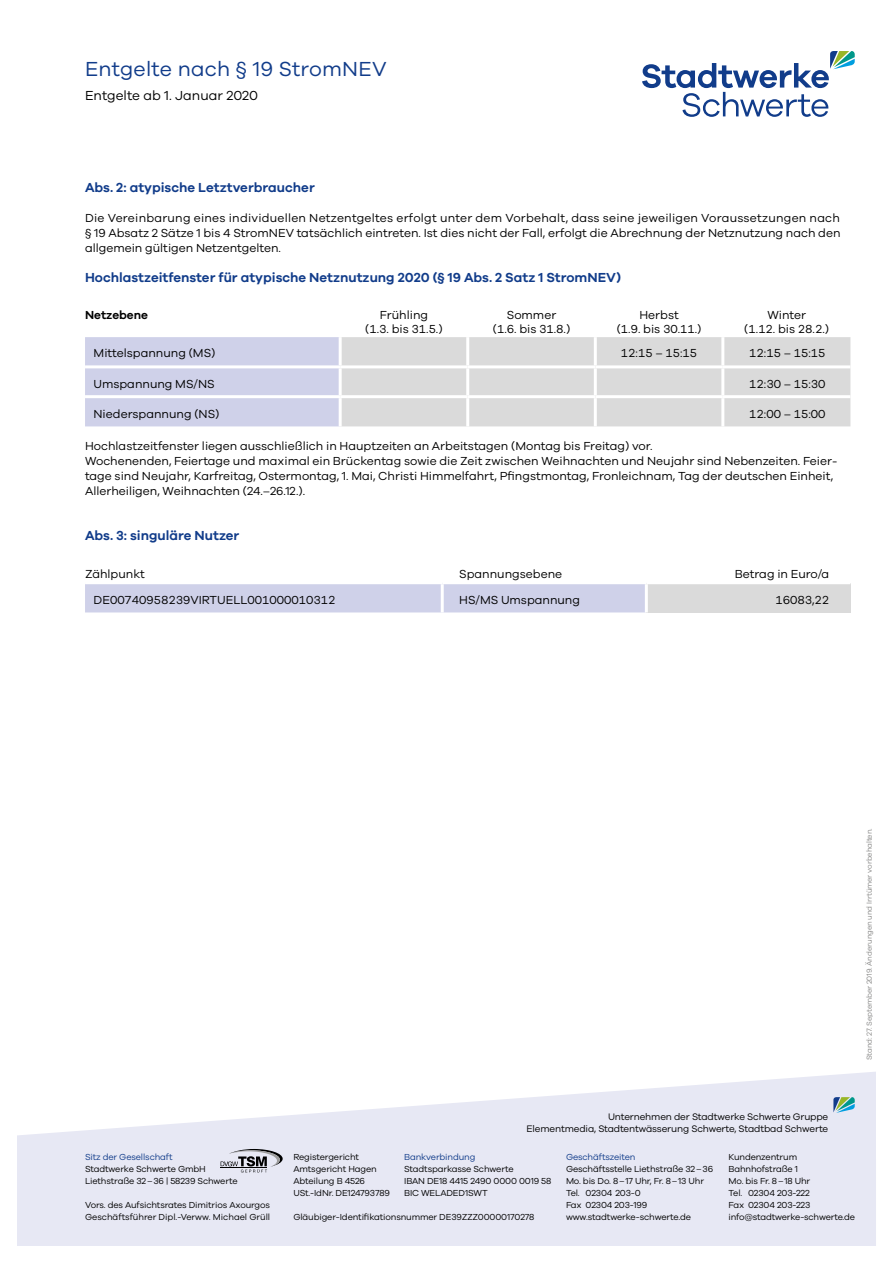
<style>
.page{position:relative;width:893px;height:1263px;background:#fff}
.page>*{position:absolute;margin:0;border:0;box-sizing:border-box;transform-origin:0 0}
.t1{font:21px "Galano Grotesque";letter-spacing:.01em;color:#113c8a}
.t2{font:600 13.5px "Galano Grotesque";color:#113c8a}
.t3{font:13.5px "Galano Grotesque";color:#000}
.t4{font:12px/15px "Galano Grotesque";color:#000;text-align:center}
.t5{font:600 12px "Galano Grotesque";color:#000}
.t6{font:9.75px/12px "Galano Grotesque";letter-spacing:-.015em;color:#000;text-align:right}
.t7{font:9px/12px "Galano Grotesque";letter-spacing:-.015em;color:#000}
.t8{font:9px "Galano Grotesque";letter-spacing:-.015em;color:#113c8a}
.t9{font:7.5px "Galano Grotesque";letter-spacing:-.015em;color:#878786}
</style>
<div class="page">
<div style="left:85px;top:337px;width:254px;height:89px;background:#cfd1e9"></div>
<div style="left:342px;top:337px;width:508px;height:89px;background:#dadada"></div>
<hr style="left:466px;top:337px;width:3px;height:28px;background:#fff">
<hr style="left:594px;top:337px;width:3px;height:28px;background:#fff">
<hr style="left:721px;top:337px;width:3px;height:28px;background:#fff">
<hr style="left:85px;top:365px;width:255px;height:3px;background:#fff">
<hr style="left:340px;top:365px;width:128px;height:3px;background:#fff">
<hr style="left:468px;top:365px;width:127px;height:3px;background:#fff">
<hr style="left:466px;top:368px;width:3px;height:27px;background:#fff">
<hr style="left:595px;top:365px;width:128px;height:3px;background:#fff">
<hr style="left:594px;top:368px;width:3px;height:27px;background:#fff">
<hr style="left:723px;top:365px;width:127px;height:3px;background:#fff">
<hr style="left:721px;top:368px;width:3px;height:27px;background:#fff">
<hr style="left:85px;top:395px;width:255px;height:3px;background:#fff">
<hr style="left:340px;top:395px;width:128px;height:3px;background:#fff">
<hr style="left:468px;top:395px;width:127px;height:3px;background:#fff">
<hr style="left:466px;top:398px;width:3px;height:28px;background:#fff">
<hr style="left:595px;top:395px;width:128px;height:3px;background:#fff">
<hr style="left:594px;top:398px;width:3px;height:28px;background:#fff">
<hr style="left:723px;top:395px;width:127px;height:3px;background:#fff">
<hr style="left:721px;top:398px;width:3px;height:28px;background:#fff">
<div style="left:85px;top:584px;width:560px;height:28px;background:#cfd1e9"></div>
<div style="left:646px;top:583px;width:204px;height:29px;background:#dadada"></div>
<hr style="left:441px;top:584px;width:3px;height:28px;background:#fff">
<hr style="left:646px;top:581px;width:204px;height:3px;background:#fff">
<hr style="left:645px;top:584px;width:3px;height:28px;background:#fff">
<svg style="left:17px;top:1072px;width:859px;height:174px;fill:#e7e8f4"></svg>
<svg style="left:221px;top:1149px;width:62px;height:23px"></svg>
<svg style="left:642px;top:51px;width:213px;height:66px"></svg>
<svg style="left:833px;top:1097px;width:22px;height:16px"></svg>
<h1 class="t1" style="left:85px;top:57px;width:303px">Entgelte nach § 19 StromNEV</h1>
<p class="t3" style="left:85px;top:88px;width:175px">Entgelte ab 1. Januar 2020</p>
<p class="t2" style="left:85px;top:179px;width:231px">Abs. 2: atypische Letztverbraucher</p>
<p class="t4" style="left:85px;top:210px;width:757px;text-align:justify">Die Vereinbarung eines individuellen Netzentgeltes erfolgt unter dem Vorbehalt, dass seine jeweiligen Voraussetzungen nach § 19 Absatz 2 Sätze 1 bis 4 StromNEV tatsächlich eintreten. Ist dies nicht der Fall, erfolgt die Abrechnung der Netznutzung nach den allgemein gültigen Netzentgelten.</p>
<p class="t2" style="left:85px;top:269px;width:537px">Hochlastzeitfenster für atypische Netznutzung 2020 (§ 19 Abs. 2 Satz 1 StromNEV)</p>
<p class="t5" style="left:85px;top:307px;width:64px">Netzebene</p>
<p class="t4" style="left:365px;top:307px;width:79px;line-height:14.2px">Frühling<br>(1.3. bis 31.5.)</p>
<p class="t4" style="left:493px;top:307px;width:79px;line-height:14.2px">Sommer<br>(1.6. bis 31.8.)</p>
<p class="t4" style="left:617px;top:307px;width:86px;line-height:14.2px">Herbst<br>(1.9. bis 30.11.)</p>
<p class="t4" style="left:744px;top:307px;width:86px;line-height:14.2px">Winter<br>(1.12. bis 28.2.)</p>
<p class="t4" style="left:94px;top:345px;width:123px">Mittelspannung (MS)</p>
<p class="t4" style="left:621px;top:345px;width:78px">12:15 – 15:15</p>
<p class="t4" style="left:749px;top:345px;width:78px">12:15 – 15:15</p>
<p class="t4" style="left:94px;top:376px;width:123px">Umspannung MS/NS</p>
<p class="t4" style="left:749px;top:376px;width:78px">12:30 – 15:30</p>
<p class="t4" style="left:94px;top:406px;width:127px">Niederspannung (NS)</p>
<p class="t4" style="left:749px;top:406px;width:78px">12:00 – 15:00</p>
<p class="t4" style="left:85px;top:438px;width:754px;text-align:left">Hochlastzeitfenster liegen ausschließlich in Hauptzeiten an Arbeitstagen (Montag bis Freitag) vor.<br>Wochenenden, Feiertage und maximal ein Brückentag sowie die Zeit zwischen Weihnachten und Neujahr sind Nebenzeiten. Feier&shy;tage sind Neujahr, Karfreitag, Ostermontag, 1. Mai, Christi Himmelfahrt, Pfingstmontag, Fronleichnam, Tag der deutschen Einheit, Allerheiligen, Weihnachten (24.–26.12.).</p>
<p class="t2" style="left:85px;top:528px;width:156px">Abs. 3: singuläre Nutzer</p>
<p class="t4" style="left:85px;top:566px;width:61px">Zählpunkt</p>
<p class="t4" style="left:459px;top:566px;width:104px">Spannungsebene</p>
<p class="t4" style="left:735px;top:566px;width:96px">Betrag in Euro/a</p>
<p class="t4" style="left:94px;top:592px;width:243px">DE00740958239VIRTUELL001000010312</p>
<p class="t4" style="left:459px;top:592px;width:122px">HS/MS Umspannung</p>
<p class="t4" style="left:775px;top:592px;width:55px">16083,22</p>
<p class="t8" style="left:85px;top:1152px;width:89px">Sitz der Gesellschaft</p>
<p class="t7" style="left:85px;top:1163px;width:154px">Stadtwerke Schwerte GmbH<br>Liethstraße 32–36 | 58239 Schwerte</p>
<p class="t7" style="left:85px;top:1199px;width:187px">Vors. des Aufsichtsrates Dimitrios Axourgos<br>Geschäftsführer Dipl.-Verww. Michael Grüll</p>
<p class="t9" style="left:865px;top:1060px;width:233px;rotate:-90deg">Stand: 27. September 2019. Änderungen und Irrtümer vorbehalten.</p>
<p class="t6" style="left:527px;top:1110px;width:303px">Unternehmen der Stadtwerke Schwerte Gruppe<br>Elementmedia, Stadtentwässerung Schwerte, Stadtbad Schwerte</p>
<p class="t7" style="left:293px;top:1151px;width:98px">Registergericht<br>Amtsgericht Hagen<br>Abteilung B 4526<br>USt.-IdNr. DE124793789</p>
<p class="t7" style="left:293px;top:1211px;width:242px">Gläubiger-Identifikationsnummer DE39ZZZ00000170278</p>
<p class="t8" style="left:404px;top:1152px;width:73px">Bankverbindung</p>
<p class="t7" style="left:404px;top:1163px;width:149px">Stadtsparkasse Schwerte<br>IBAN DE18 4415 2490 0000 0019 58<br>BIC WELADED1SWT</p>
<p class="t8" style="left:566px;top:1152px;width:71px">Geschäftszeiten</p>
<p class="t7" style="left:566px;top:1163px;width:149px">Geschäftsstelle Liethstraße 32–36<br>Mo. bis Do. 8–17 Uhr, Fr. 8–13 Uhr<br>Tel. 02304 203-0<br>Fax 02304 203-199 www.stadtwerke-schwerte.de</p>
<p class="t7" style="left:728px;top:1151px;width:128px">Kundenzentrum<br>Bahnhofstraße 1<br>Mo. bis Fr. 8–18 Uhr<br>Tel. 02304 203-222<br>Fax 02304 203-223 info@stadtwerke-schwerte.de</p>
</div>
